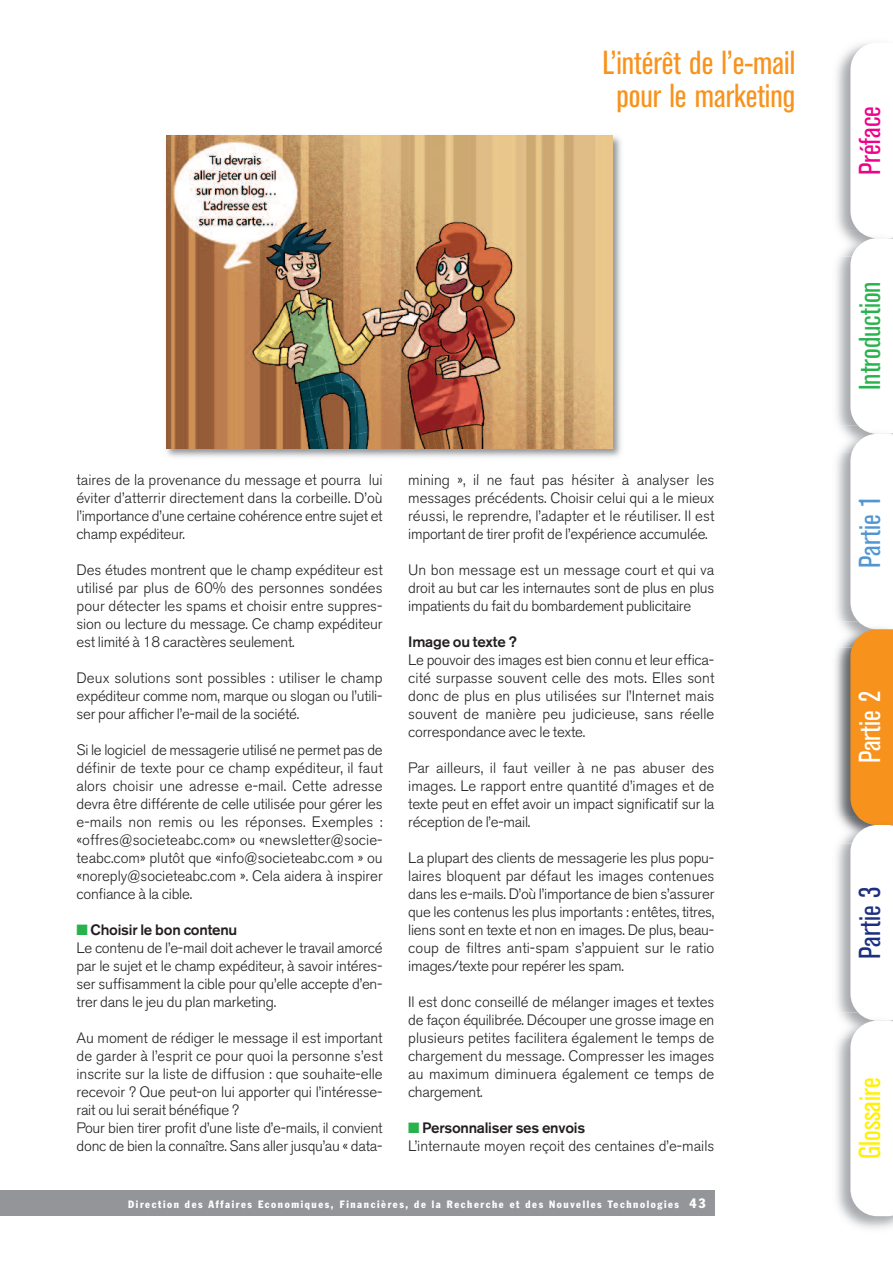
<style>
.page{position:relative;width:893px;height:1263px;background:#fff}
.page>*{position:absolute;margin:0;border:0;box-sizing:border-box;transform-origin:0 0}
.t1{font:condensed 33px/33px "Akzidenz Grotesk BE";color:#f7931d;text-align:center}
.t2{font:condensed 30px "Akzidenz Grotesk BE";color:#28b24b}
.t3{font:condensed 30px "Akzidenz Grotesk BE";color:#fff101}
.t4{font:condensed 30px "Akzidenz Grotesk BE";color:#ed028c}
.t5{font:condensed 30px "Akzidenz Grotesk BE";color:#5296d1}
.t6{font:condensed 30px "Akzidenz Grotesk BE";color:#fff}
.t7{font:condensed 30px "Akzidenz Grotesk BE";color:#1b2e80}
.t8{font:300 15px/18px "Akzidenz Grotesk BE";letter-spacing:-.015em;color:#231f20;text-align:justify}
.t9{font:500 15px "Akzidenz Grotesk BE";letter-spacing:-.015em;color:#231f20}
.t10{font:condensed 10.5px "Franklin Gothic";letter-spacing:.15em;color:#fff}
.s1{color:#28b24b}
.s2{font-weight:500}
.s3{font-size:13.5px}
</style>
<div class="page">
<div style="left:0;top:1191px;width:714px;height:25px;background:#939598"></div>
<img style="left:166px;top:135px;width:533px;height:342px">
<img style="left:78px;top:474px;width:59px;height:3px">
<img style="left:420px;top:474px;width:109px;height:3px">
<img style="left:166px;top:136px;width:446px;height:312px">
<img style="left:835px;top:621px;width:15px;height:196px">
<img style="left:837px;top:817px;width:13px;height:195px">
<svg style="left:850px;top:43px;width:43px;height:1173px"></svg>
<h1 class="t1" style="left:602px;top:49px;width:194px">L’intérêt de l’e-mail pour le marketing</h1>
<p class="t8" style="left:77px;top:472px;width:308px">taires de la provenance du message et pourra lui éviter d’atterrir directement dans la corbeille. D’où l’importance d’une certaine cohérence entre sujet et champ expéditeur.</p>
<p class="t8" style="left:77px;top:562px;width:308px">Des études montrent que le champ expéditeur est utilisé par plus de 60% des personnes sondées pour détecter les spams et choisir entre suppres&shy;sion ou lecture du message. Ce champ expéditeur est limité à 18 caractères seulement.</p>
<p class="t8" style="left:77px;top:670px;width:308px">Deux solutions sont possibles : utiliser le champ expéditeur comme nom, marque ou slogan ou l’utili&shy;ser pour afficher l’e-mail de la société.</p>
<p class="t8" style="left:77px;top:742px;width:308px">Si le logiciel de messagerie utilisé ne permet pas de définir de texte pour ce champ expéditeur, il faut alors choisir une adresse e-mail. Cette adresse devra être différente de celle utilisée pour gérer les e-mails non remis ou les réponses. Exemples : «offres@societeabc.com» ou «newsletter@socie&shy;teabc.com» plutôt que «info@societeabc.com » ou «noreply@societeabc.com ». Cela aidera à inspirer confiance à la cible.</p>
<p class="t8" style="left:77px;top:922px;width:308px;text-align:left"><span class="s1">■</span> <span class="s2">Choisir le bon contenu<br></span>Le contenu de l’e-mail doit achever le travail amorcé par le sujet et le champ expéditeur, à savoir intéres&shy;ser suffisamment la cible pour qu’elle accepte d’en&shy;trer dans le jeu du plan marketing.</p>
<p class="t8" style="left:77px;top:1030px;width:308px;text-align:left">Au moment de rédiger le message il est important de garder à l’esprit ce pour quoi la personne s’est inscrite sur la liste de diffusion : que souhaite-elle recevoir ? Que peut-on lui apporter qui l’intéresse&shy;rait ou lui serait bénéfique ?<br>Pour bien tirer profit d’une liste d’e-mails, il convient donc de bien la connaître. Sans aller jusqu’au « data-</p>
<p class="t8" style="left:408px;top:472px;width:308px">mining », il ne faut pas hésiter à analyser les messages précédents. Choisir celui qui a le mieux réussi, le reprendre, l’adapter et le réutiliser. Il est important de tirer profit de l’expérience accumulée.</p>
<p class="t8" style="left:408px;top:562px;width:308px">Un bon message est un message court et qui va droit au but car les internautes sont de plus en plus impatients du fait du bombardement publicitaire</p>
<p class="t9" style="left:408px;top:636px;width:110px">Image ou texte ?</p>
<p class="t8" style="left:408px;top:652px;width:308px">Le pouvoir des images est bien connu et leur effica&shy;cité surpasse souvent celle des mots. Elles sont donc de plus en plus utilisées sur l’Internet mais souvent de manière peu judicieuse, sans réelle correspondance avec le texte.</p>
<p class="t8" style="left:408px;top:760px;width:308px">Par ailleurs, il faut veiller à ne pas abuser des images. Le rapport entre quantité d’images et de texte peut en effet avoir un impact significatif sur la réception de l’e-mail.</p>
<p class="t8" style="left:408px;top:850px;width:308px">La plupart des clients de messagerie les plus popu&shy;laires bloquent par défaut les images contenues dans les e-mails. D’où l’importance de bien s’assurer que les contenus les plus importants : entêtes, titres, liens sont en texte et non en images. De plus, beau&shy;coup de filtres anti-spam s’appuient sur le ratio images/texte pour repérer les spam.</p>
<p class="t8" style="left:408px;top:994px;width:308px">Il est donc conseillé de mélanger images et textes de façon équilibrée. Découper une grosse image en plusieurs petites facilitera également le temps de chargement du message. Compresser les images au maximum diminuera également ce temps de chargement.</p>
<p class="t8" style="left:408px;top:1120px;width:308px"><span class="s1">■</span> <span class="s2">Personnaliser ses envois<br></span>L’internaute moyen reçoit des centaines d’e-mails</p>
<p class="t10" style="left:128px;top:1200px;width:579px">Direction des Affaires Economiques, Financières, de la Recherche et des Nouvelles Technologies <span class="s3">43</span></p>
<h2 class="t4" style="left:859px;top:175px;width:70px;rotate:-90deg">Préface</h2>
<h2 class="t2" style="left:859px;top:390px;width:110px;rotate:-90deg">Introduction</h2>
<h2 class="t5" style="left:859px;top:567px;width:73px;rotate:-90deg">Partie 1</h2>
<h2 class="t6" style="left:859px;top:763px;width:73px;rotate:-90deg">Partie 2</h2>
<h2 class="t7" style="left:859px;top:959px;width:73px;rotate:-90deg">Partie 3</h2>
<h2 class="t3" style="left:859px;top:1159px;width:83px;rotate:-90deg">Glossaire</h2>
</div>
